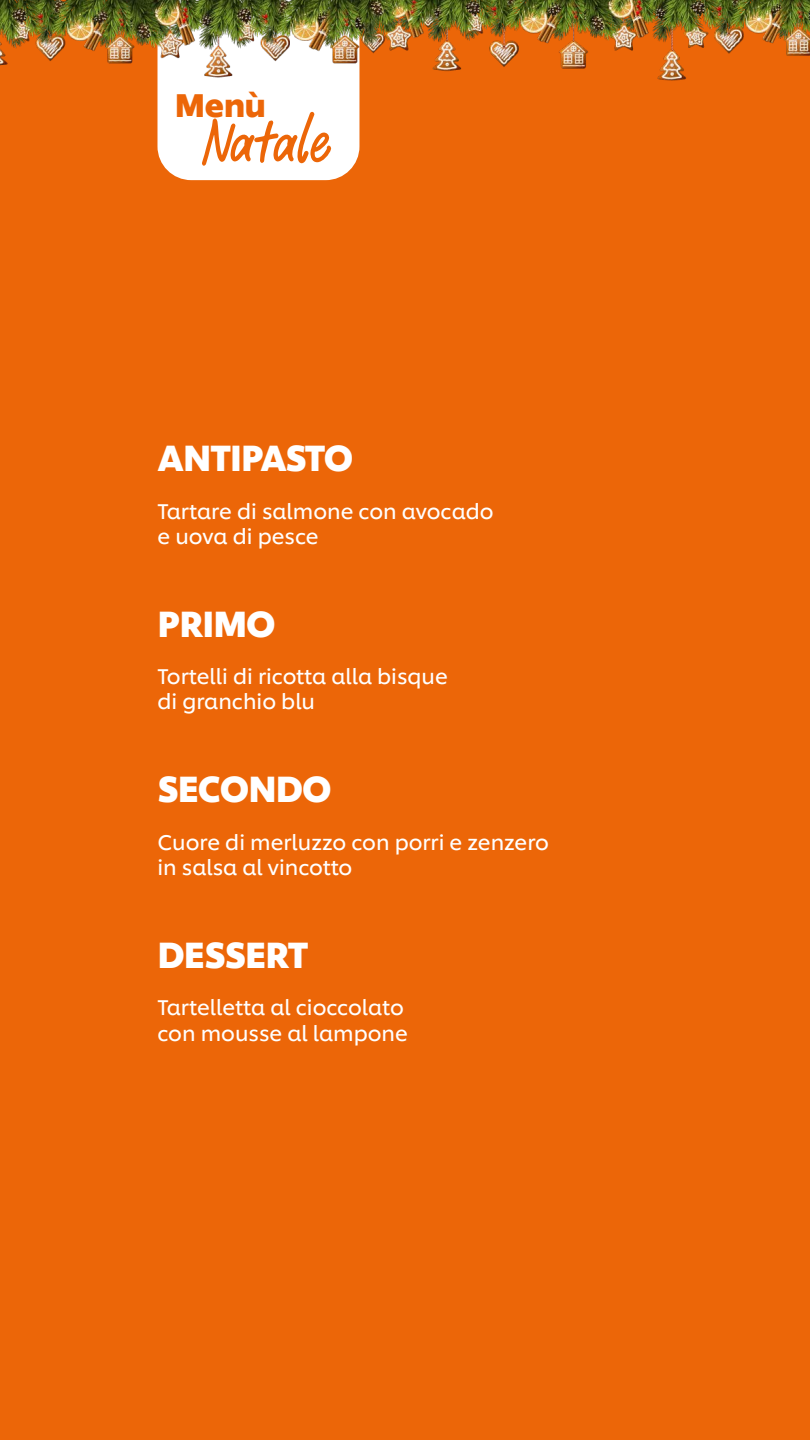
<style>
.page{position:relative;width:810px;height:1440px;background:#ec6608}
.page>*{position:absolute;margin:0;border:0;box-sizing:border-box;transform-origin:0 0}
.t1{font:81px "Chefs Hand";letter-spacing:-.025em;color:#ec6608}
.t2{font:700 36px "Unilever Shilling";letter-spacing:-.025em;color:#fff}
.t3{font:700 32.4px "Unilever Shilling";color:#ec6608}
.t4{font:21px/25.2px "Unilever Shilling";color:#fff}
</style>
<div class="page">
<div style="left:158px;top:92px;width:201px;height:88px;background:#fff"></div>
<img style="left:0;top:0;width:810px;height:92px">
<h3 class="t3" style="left:175px;top:79px;width:93px">Menù</h3>
<h1 class="t1" style="left:202px;top:99px;width:132px">Natale</h1>
<h2 class="t2" style="left:158px;top:429px;width:197px">ANTIPASTO</h2>
<p class="t4" style="left:158px;top:497px;width:338px">Tartare di salmone con avocado e uova di pesce</p>
<h2 class="t2" style="left:158px;top:595px;width:120px">PRIMO</h2>
<p class="t4" style="left:158px;top:662px;width:292px">Tortelli di ricotta alla bisque di granchio blu</p>
<h2 class="t2" style="left:158px;top:761px;width:176px">SECONDO</h2>
<p class="t4" style="left:158px;top:828px;width:393px">Cuore di merluzzo con porri e zenzero in salsa al vincotto</p>
<h2 class="t2" style="left:158px;top:926px;width:153px">DESSERT</h2>
<p class="t4" style="left:158px;top:994px;width:252px">Tartelletta al cioccolato con mousse al lampone</p>
</div>
